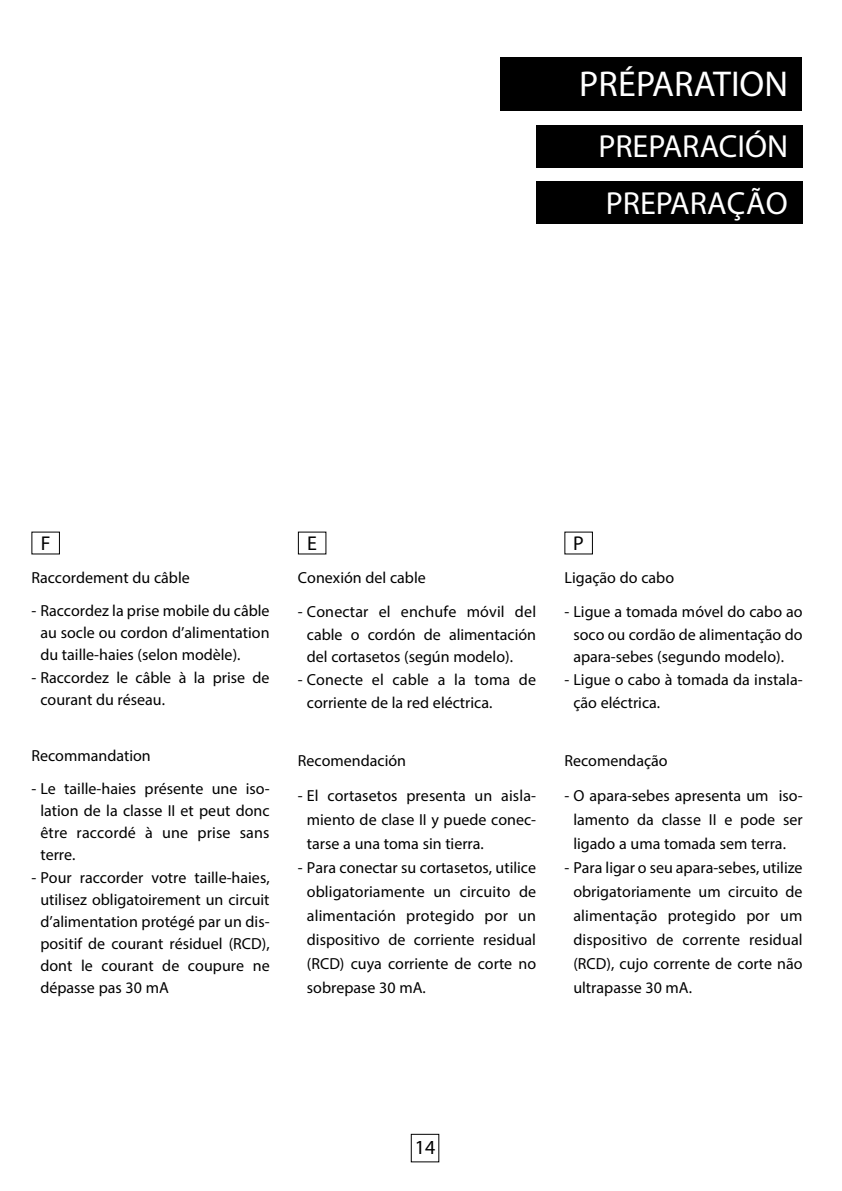
<style>
.page{position:relative;width:842px;height:1191px;background:#fff}
.page>*{position:absolute;margin:0;border:0;box-sizing:border-box;transform-origin:0 0}
.t1{font:36px "Myriad Pro";color:#fff}
.t2{font:32px/56.6px "Myriad Pro";color:#fff}
.t3{font:20px "Myriad Pro";color:#000}
.t4{font:16px/24px "Myriad Pro";color:#000;text-align:justify}
</style>
<div class="page">
<div style="left:411px;top:1134px;width:28px;height:28px;border:1px solid #000"></div>
<div style="left:500px;top:57px;width:302px;height:54px;background:#000"></div>
<div style="left:536px;top:125px;width:266px;height:42px;background:#000"></div>
<div style="left:536px;top:181px;width:266px;height:43px;background:#000"></div>
<h1 class="t1" style="left:579px;top:61px;width:210px">PRÉPARATION</h1>
<h2 class="t2" style="left:598px;top:117px;width:191px">PREPARACIÓN<br>PREPARAÇÃO</h2>
<p class="t3" style="left:41px;top:531px;width:11px">F</p>
<p class="t3" style="left:307px;top:531px;width:11px">E</p>
<p class="t3" style="left:573px;top:531px;width:12px">P</p>
<p class="t4" style="left:31px;top:565px;width:160px">Raccordement du câble</p>
<p class="t4" style="left:40px;top:599px;width:231px;line-height:22px;text-indent:-9px">- Raccordez la prise mobile du câble au socle ou cordon d’alimentation du taille-haies (selon modèle).</p>
<p class="t4" style="left:40px;top:666px;width:231px;line-height:22px;text-indent:-9px">- Raccordez le câble à la prise de courant du réseau.</p>
<p class="t4" style="left:564px;top:565px;width:111px">Ligação do cabo</p>
<p class="t4" style="left:573px;top:599px;width:231px;line-height:22.8px;text-indent:-9px">- Ligue a tomada móvel do cabo ao soco ou cordão de alimentação do apara-sebes (segundo modelo).</p>
<p class="t4" style="left:573px;top:668px;width:231px;line-height:22.8px;text-indent:-9px">- Ligue o cabo à tomada da instala&shy;ção eléctrica.</p>
<p class="t4" style="left:298px;top:565px;width:129px">Conexión del cable</p>
<p class="t4" style="left:307px;top:600px;width:231px;line-height:22.8px;text-indent:-9px">- Conectar el enchufe móvil del cable o cordón de alimentación del cortasetos (según modelo).</p>
<p class="t4" style="left:307px;top:668px;width:231px;line-height:22.8px;text-indent:-9px">- Conecte el cable a la toma de corriente de la red eléctrica.</p>
<p class="t4" style="left:31px;top:743px;width:121px">Recommandation</p>
<p class="t4" style="left:40px;top:777px;width:231px;line-height:22px;text-indent:-9px">- Le taille-haies présente une iso&shy;lation de la classe II et peut donc être raccordé à une prise sans terre.</p>
<p class="t4" style="left:40px;top:866px;width:231px;line-height:22px;text-indent:-9px">- Pour raccorder votre taille-haies, utilisez obligatoirement un circuit d’alimentation protégé par un dis&shy;positif de courant résiduel (RCD), dont le courant de coupure ne dépasse pas 30 mA</p>
<p class="t4" style="left:298px;top:748px;width:110px">Recomendación</p>
<p class="t4" style="left:307px;top:783px;width:231px;text-indent:-9px">- El cortasetos presenta un aisla&shy;miento de clase II y puede conec&shy;tarse a una toma sin tierra.</p>
<p class="t4" style="left:307px;top:855px;width:231px;text-indent:-9px">- Para conectar su cortasetos, utilice obligatoriamente un circuito de alimentación protegido por un dispositivo de corriente residual (RCD) cuya corriente de corte no sobrepase 30 mA.</p>
<p class="t4" style="left:564px;top:748px;width:105px">Recomendação</p>
<p class="t4" style="left:564px;top:783px;width:240px;text-align:center">- O apara-sebes apresenta um iso&shy;lamento da classe II e pode ser ligado a uma tomada sem terra.</p>
<p class="t4" style="left:573px;top:855px;width:231px;text-indent:-9px">- Para ligar o seu apara-sebes, utilize obrigatoriamente um circuito de alimentação protegido por um dispositivo de corrente residual (RCD), cujo corrente de corte não ultrapasse 30 mA.</p>
<p class="t3" style="left:415px;top:1135px;width:22px">14</p>
</div>
